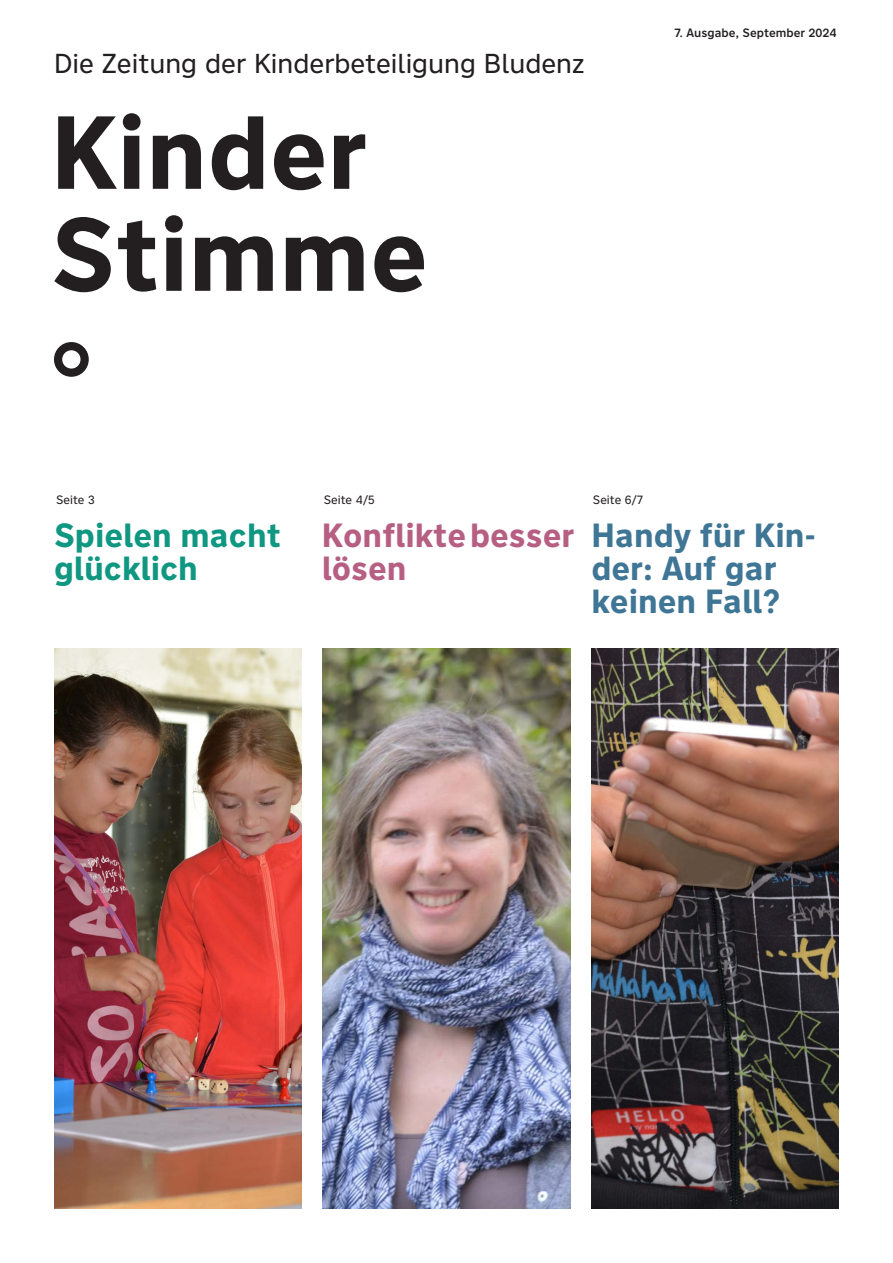
<style>
.page{position:relative;width:893px;height:1263px;background:#fff}
.page>*{position:absolute;margin:0;border:0;box-sizing:border-box;transform-origin:0 0}
.t1{font:700 102px "Nort";color:#231f20}
.t2{font:700 33px/33px "Nort";color:#3f7695}
.t3{font:700 33px/33px "Nort";color:#0f9781}
.t4{font:700 33px/33px "Nort";color:#b65f83}
.t5{font:27px "Nort";color:#231f20}
.t6{font:500 12px "Nort";color:#231f20}
.t7{font:12px "Nort";color:#231f20}
</style>
<div class="page">
<img style="left:323px;top:648px;width:247px;height:561px">
<img style="left:591px;top:648px;width:248px;height:561px">
<img style="left:54px;top:648px;width:247px;height:561px">
<div style="left:54px;top:342px;width:35px;height:35px;border:8px solid #231f20;border-radius:50%"></div>
<p class="t5" style="left:54px;top:45px;width:532px">Die Zeitung der Kinderbeteiligung Bludenz</p>
<p class="t1" style="left:51px;top:84px;width:317px">Kinder</p>
<p class="t1" style="left:51px;top:186px;width:378px">Stimme</p>
<p class="t6" style="left:675px;top:24px;width:164px">7. Ausgabe, September 2024</p>
<p class="t7" style="left:56px;top:492px;width:40px">Seite 3</p>
<p class="t7" style="left:324px;top:492px;width:52px">Seite 4/5</p>
<p class="t7" style="left:593px;top:492px;width:52px">Seite 6/7</p>
<p class="t2" style="left:591px;top:518px;width:226px">Handy für Kin&shy;der: Auf gar keinen Fall?</p>
<p class="t3" style="left:54px;top:518px;width:228px">Spielen macht glücklich</p>
<p class="t4" style="left:322px;top:518px;width:254px">Konflikte besser lösen</p>
</div>
